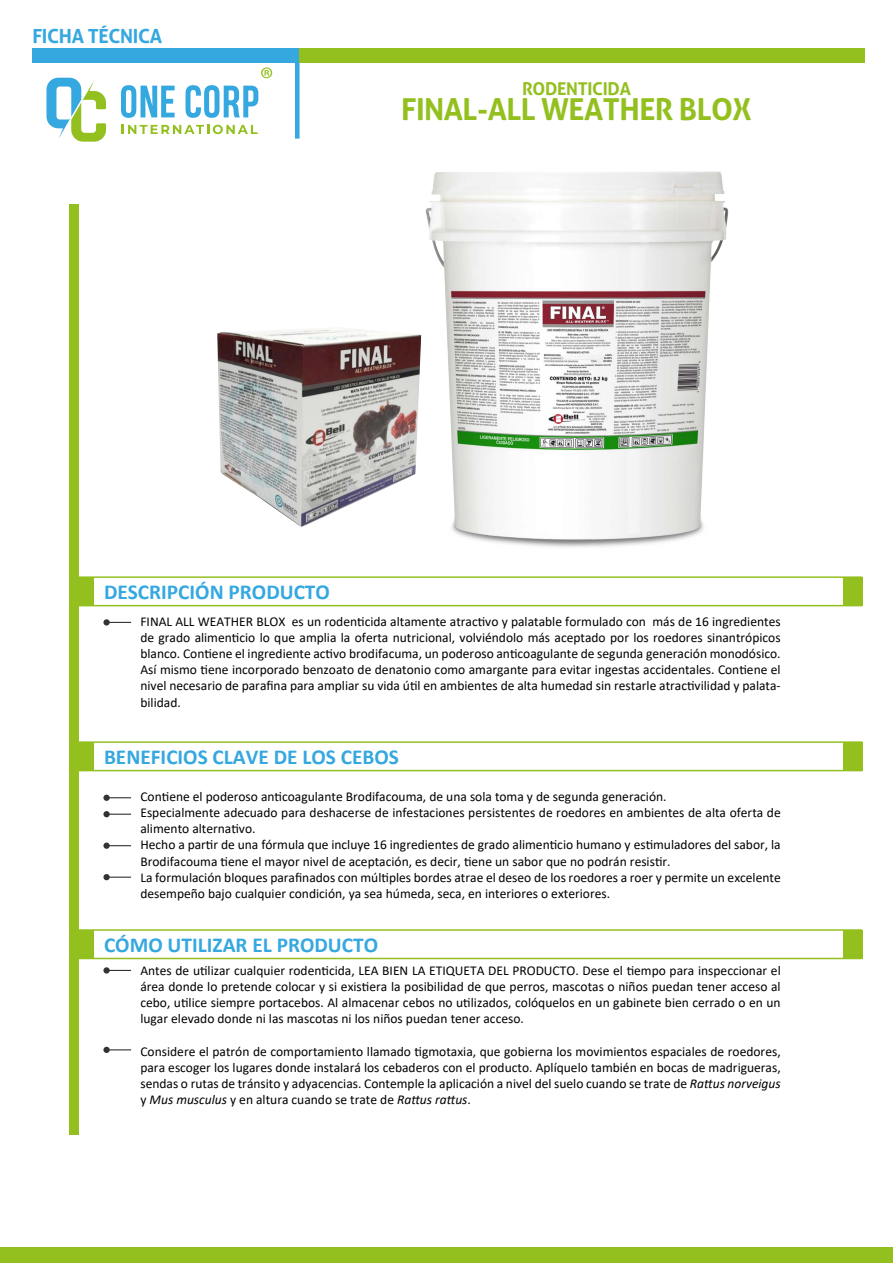
<style>
.page{position:relative;width:893px;height:1263px;background:#fff}
.page>*{position:absolute;margin:0;border:0;box-sizing:border-box;transform-origin:0 0}
.t1{font:700 30.3px "Aller";letter-spacing:-.02em;color:#93c01f}
.t2{font:700 21.3px "Calibri";color:#35a8e0}
.t3{font:700 19.5px "Aller";letter-spacing:-.02em;color:#35a8e0}
.t4{font:700 17.7px "Aller";letter-spacing:-.02em;color:#93c01f}
.t5{font:13.5px/16.2px "Calibri";color:#000;text-align:justify}
.s1{font-style:italic}
</style>
<div class="page">
<div style="left:70px;top:204px;width:9px;height:930px;background:#93c01f"></div>
<svg style="left:110px;top:797px;width:21px;height:1px"></svg>
<div style="left:103px;top:795px;width:7px;height:6px;background:#343332;border-radius:50%"></div>
<svg style="left:110px;top:814px;width:21px;height:1px"></svg>
<div style="left:103px;top:811px;width:7px;height:6px;background:#343332;border-radius:50%"></div>
<svg style="left:110px;top:845px;width:21px;height:1px"></svg>
<div style="left:103px;top:842px;width:7px;height:7px;background:#343332;border-radius:50%"></div>
<hr style="left:107px;top:876px;width:24px;height:2px;background:#343332">
<div style="left:103px;top:874px;width:7px;height:6px;background:#343332;border-radius:50%"></div>
<svg style="left:110px;top:622px;width:21px;height:1px"></svg>
<div style="left:103px;top:619px;width:7px;height:6px;background:#343332;border-radius:50%"></div>
<svg style="left:110px;top:970px;width:21px;height:1px"></svg>
<div style="left:103px;top:967px;width:7px;height:6px;background:#343332;border-radius:50%"></div>
<svg style="left:110px;top:1049px;width:21px;height:1px"></svg>
<div style="left:103px;top:1047px;width:7px;height:6px;background:#343332;border-radius:50%"></div>
<img style="left:217px;top:328px;width:201px;height:199px">
<img style="left:418px;top:171px;width:311px;height:376px">
<svg style="left:46px;top:78px;width:60px;height:64px"></svg>
<svg style="left:121px;top:85px;width:54px;height:33px"></svg>
<svg style="left:186px;top:85px;width:72px;height:33px"></svg>
<svg style="left:122px;top:125px;width:136px;height:9px"></svg>
<svg style="left:261px;top:67px;width:11px;height:11px"></svg>
<div style="left:32px;top:48px;width:268px;height:14px;background:#35a8e0"></div>
<div style="left:300px;top:48px;width:565px;height:14px;background:#93c01f"></div>
<hr style="left:295px;top:62px;width:4px;height:77px;background:#35a8e0">
<div style="left:0;top:1247px;width:893px;height:16px;background:#93c01f"></div>
<div style="left:75px;top:577px;width:19px;height:29px;background:#93c01f"></div>
<div style="left:843px;top:577px;width:19px;height:29px;background:#93c01f"></div>
<hr style="left:75px;top:576px;width:787px;height:2px;background:#93c01f">
<hr style="left:75px;top:605px;width:787px;height:1px;background:#93c01f">
<div style="left:75px;top:742px;width:19px;height:29px;background:#93c01f"></div>
<div style="left:843px;top:742px;width:19px;height:29px;background:#93c01f"></div>
<hr style="left:75px;top:741px;width:787px;height:2px;background:#93c01f">
<hr style="left:75px;top:770px;width:787px;height:1px;background:#93c01f">
<div style="left:75px;top:930px;width:19px;height:28px;background:#93c01f"></div>
<div style="left:843px;top:930px;width:19px;height:28px;background:#93c01f"></div>
<hr style="left:75px;top:929px;width:787px;height:2px;background:#93c01f">
<hr style="left:75px;top:958px;width:787px;height:1px;background:#93c01f">
<h3 class="t3" style="left:32px;top:24px;width:131px">FICHA TÉCNICA</h3>
<h3 class="t4" style="left:522px;top:78px;width:110px">RODENTICIDA</h3>
<h1 class="t1" style="left:401px;top:91px;width:352px">FINAL-ALL WEATHER BLOX</h1>
<h2 class="t2" style="left:104px;top:577px;width:227px">DESCRIPCIÓN PRODUCTO</h2>
<p class="t5" style="left:140px;top:613px;width:642px">FINAL ALL WEATHER BLOX es un rodenticida altamente atractivo y palatable formulado con más de 16 ingredientes de grado alimenticio lo que amplia la oferta nutricional, volviéndolo más aceptado por los roedores sinantrópicos blanco. Contiene el ingrediente activo brodifacuma, un poderoso anticoagulante de segunda generación monodósico.<br>Así mismo tiene incorporado benzoato de denatonio como amargante para evitar ingestas accidentales. Contiene el nivel necesario de parafina para ampliar su vida útil en ambientes de alta humedad sin restarle atractivilidad y palata&shy;bilidad.</p>
<h2 class="t2" style="left:104px;top:742px;width:296px">BENEFICIOS CLAVE DE LOS CEBOS</h2>
<p class="t5" style="left:140px;top:788px;width:642px;text-align:left">Contiene el poderoso anticoagulante Brodifacouma, de una sola toma y de segunda generación.<br>Especialmente adecuado para deshacerse de infestaciones persistentes de roedores en ambientes de alta oferta de alimento alternativo.<br>Hecho a partir de una fórmula que incluye 16 ingredientes de grado alimenticio humano y estimuladores del sabor, la Brodifacouma tiene el mayor nivel de aceptación, es decir, tiene un sabor que no podrán resistir.<br>La formulación bloques parafinados con múltiples bordes atrae el deseo de los roedores a roer y permite un excelente desempeño bajo cualquier condición, ya sea húmeda, seca, en interiores o exteriores.</p>
<h2 class="t2" style="left:104px;top:929px;width:276px">CÓMO UTILIZAR EL PRODUCTO</h2>
<p class="t5" style="left:140px;top:962px;width:642px">Antes de utilizar cualquier rodenticida, LEA BIEN LA ETIQUETA DEL PRODUCTO. Dese el tiempo para inspeccionar el área donde lo pretende colocar y si existiera la posibilidad de que perros, mascotas o niños puedan tener acceso al cebo, utilice siempre portacebos. Al almacenar cebos no utilizados, colóquelos en un gabinete bien cerrado o en un lugar elevado donde ni las mascotas ni los niños puedan tener acceso.</p>
<p class="t5" style="left:140px;top:1043px;width:642px">Considere el patrón de comportamiento llamado tigmotaxia, que gobierna los movimientos espaciales de roedores, para escoger los lugares donde instalará los cebaderos con el producto. Aplíquelo también en bocas de madrigueras, sendas o rutas de tránsito y adyacencias. Contemple la aplicación a nivel del suelo cuando se trate de <span class="s1">Rattus norveigus </span>y <span class="s1">Mus musculus</span> y en altura cuando se trate de <span class="s1">Rattus rattus</span>.</p>
</div>
